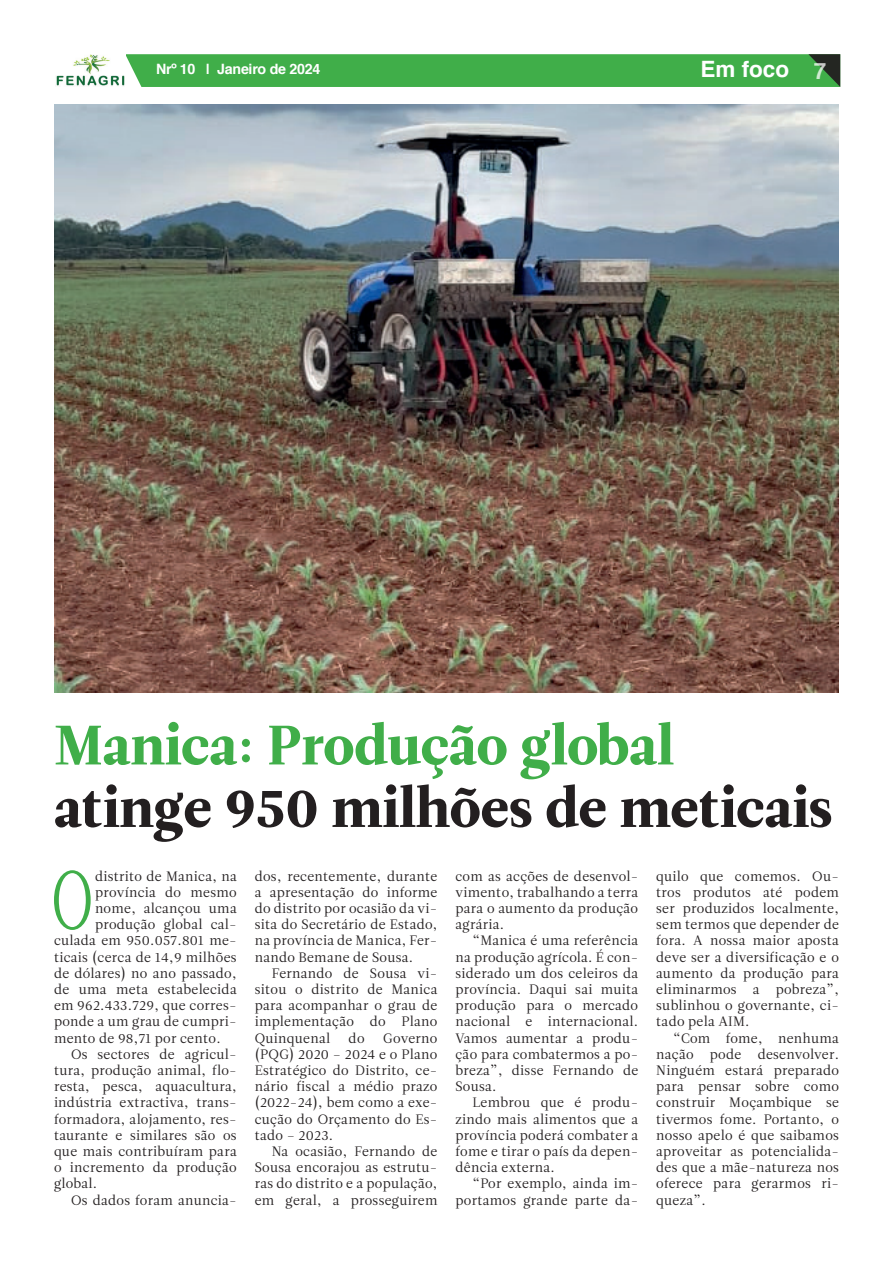
<style>
.page{position:relative;width:893px;height:1263px;background:#fff}
.page>*{position:absolute;margin:0;border:0;box-sizing:border-box;transform-origin:0 0}
.t1{font:82.95px "Leitura Roman 1";color:#40ae49;scale:.65 1}
.t2{font:55.35px "Leitura Roman 4";color:#231f20}
.t3{font:55.35px "Leitura Roman 4";color:#40ae49}
.t4{font:700 22.5px "Helvetica";color:#fff}
.t5{font:700 14.25px "Helvetica";letter-spacing:-.02em;color:#fff}
.t6{font:13.65px/16.2px "Leitura Roman 1";letter-spacing:.02em;color:#231f20;text-align:justify}
</style>
<div class="page">
<img style="left:56px;top:54px;width:69px;height:32px">
<div style="left:126px;top:54px;width:714px;height:33px;background:#40ae49"></div>
<img style="left:54px;top:104px;width:785px;height:588px">
<p class="t5" style="left:156px;top:58px;width:166px">Nrº 10 | Janeiro de 2024</p>
<h3 class="t4" style="left:700px;top:51px;width:127px">Em foco 7</h3>
<h2 class="t3" style="left:54px;top:712px;width:621px">Manica: Produção global</h2>
<h2 class="t2" style="left:54px;top:775px;width:780px">atinge 950 milhões de meticais</h2>
<h1 class="t1" style="left:51px;top:852px;width:66px">O</h1>
<p class="t6" style="left:95px;top:868px;width:143px">distrito de Manica, na</p>
<p class="t6" style="left:255px;top:868px;width:184px">dos, recentemente, durante a apresentação do informe do distrito por ocasião da vi&shy;sita do Secretário de Estado, na província de Manica, Fer&shy;nando Bemane de Sousa.</p>
<p class="t6" style="left:255px;top:965px;width:184px;text-indent:17px">Fernando de Sousa vi&shy;sitou o distrito de Manica para acompanhar o grau de implementação do Plano Quinquenal</p>
<p class="t6" style="left:656px;top:868px;width:184px">quilo que comemos. Ou&shy;tros produtos até podem ser produzidos localmente, sem termos que depender de fora. A nossa maior aposta deve ser a diversificação e o aumento da produção para eliminarmos a pobreza”, sublinhou o governante, ci&shy;tado pela AIM.</p>
<p class="t6" style="left:656px;top:1030px;width:184px;text-indent:17px">“Com fome, nenhuma nação pode desenvolver.<br>Ninguém estará preparado para pensar sobre como construir Moçambique se tivermos fome. Portanto, o nosso apelo é que saibamos aproveitar as potencialida&shy;des que a mãe-natureza nos oferece para gerarmos ri&shy;queza”.</p>
<p class="t6" style="left:455px;top:868px;width:184px">com as acções de desenvol&shy;vimento, trabalhando a terra para o aumento da produção agrária.</p>
<p class="t6" style="left:455px;top:933px;width:184px;text-indent:17px">“Manica é uma referência na produção agrícola. É con&shy;siderado um dos celeiros da província. Daqui sai muita produção para o mercado nacional e internacional.<br>Vamos aumentar a produ&shy;ção para combatermos a po&shy;breza”, disse Fernando de Sousa.</p>
<p class="t6" style="left:455px;top:1095px;width:184px;text-indent:17px">Lembrou que é produ&shy;zindo mais alimentos que a província poderá combater a fome e tirar o país da depen&shy;dência externa.</p>
<p class="t6" style="left:455px;top:1176px;width:184px;text-align:right">“Por exemplo, ainda im&shy;portamos grande parte da-</p>
<p class="t6" style="left:95px;top:884px;width:143px">província do mesmo</p>
<p class="t6" style="left:95px;top:900px;width:143px">nome, alcançou uma</p>
<p class="t6" style="left:95px;top:916px;width:143px">produção global cal-</p>
<p class="t6" style="left:54px;top:933px;width:184px">culada em 950.057.801 me-</p>
<p class="t6" style="left:54px;top:949px;width:184px">ticais (cerca de 14,9 milhões</p>
<p class="t6" style="left:54px;top:965px;width:184px">de dólares) no ano passado,</p>
<p class="t6" style="left:54px;top:981px;width:184px">de uma meta estabelecida</p>
<p class="t6" style="left:54px;top:997px;width:184px">em 962.433.729, que corres-</p>
<p class="t6" style="left:54px;top:1014px;width:184px">ponde a um grau de cumpri-</p>
<p class="t6" style="left:54px;top:1030px;width:168px">mento de 98,71 por cento.</p>
<p class="t6" style="left:71px;top:1046px;width:167px">Os sectores de agricul-</p>
<p class="t6" style="left:54px;top:1062px;width:184px">tura, produção animal, flo-</p>
<p class="t6" style="left:54px;top:1078px;width:184px">resta, pesca, aquacultura,</p>
<p class="t6" style="left:54px;top:1095px;width:184px">indústria extractiva, trans-</p>
<p class="t6" style="left:54px;top:1111px;width:184px">formadora, alojamento, res-</p>
<p class="t6" style="left:54px;top:1127px;width:184px">taurante e similares são os</p>
<p class="t6" style="left:54px;top:1143px;width:184px">que mais contribuíram para</p>
<p class="t6" style="left:54px;top:1159px;width:184px">o incremento da produção</p>
<p class="t6" style="left:54px;top:1176px;width:45px">global.</p>
<p class="t6" style="left:71px;top:1192px;width:167px">Os dados foram anuncia-</p>
<p class="t6" style="left:349px;top:1030px;width:17px">do</p>
<p class="t6" style="left:255px;top:1030px;width:184px;text-indent:128px">Governo (PQG) 2020 – 2024 e o Plano Estratégico do Distrito, ce&shy;nário fiscal a médio prazo (2022-24), bem como a exe&shy;cução do Orçamento do Es&shy;tado – 2023.</p>
<p class="t6" style="left:255px;top:1143px;width:184px;text-indent:17px">Na ocasião, Fernando de Sousa encorajou as estrutu&shy;ras do distrito e a população, em geral, a prosseguirem</p>
</div>
